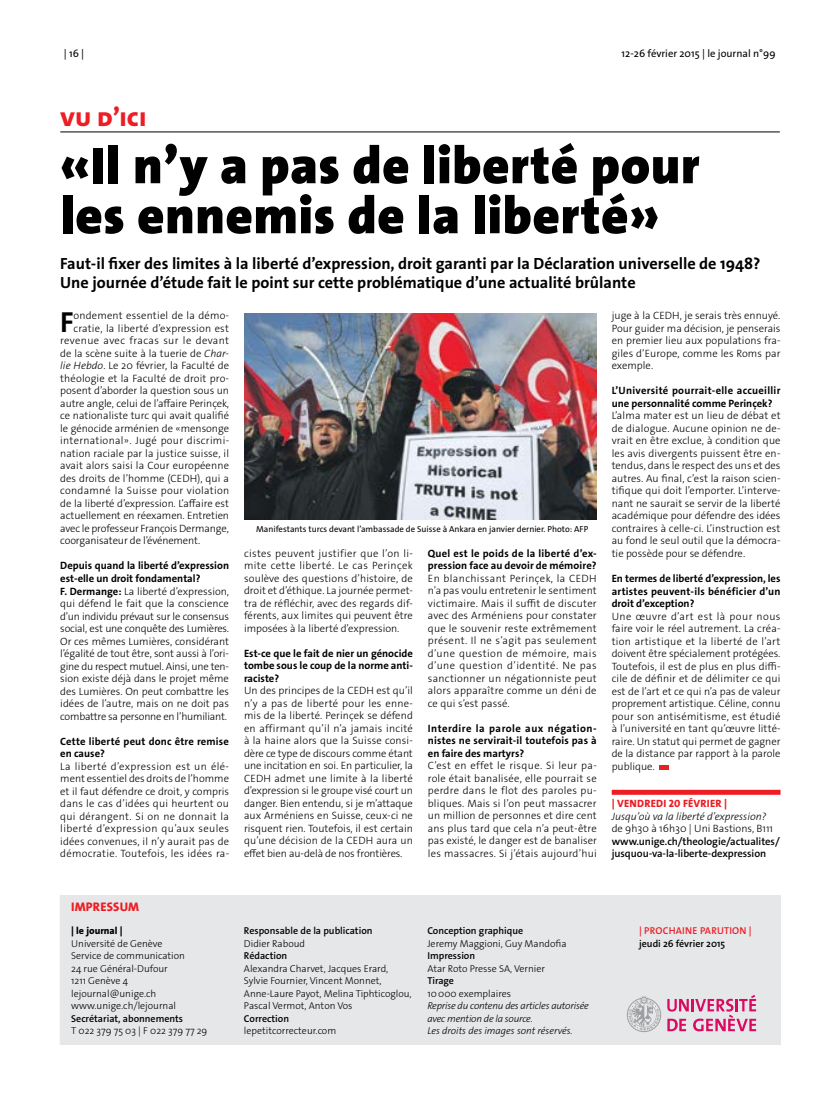
<style>
.page{position:relative;width:833px;height:1099px;background:#fff}
.page>*{position:absolute;margin:0;border:0;box-sizing:border-box;transform-origin:0 0}
.t1{font:900 52.5px/50px "The Sans Os F";letter-spacing:.01em;color:#000}
.t2{font:700 29.12px "The Sans Os F";color:#000}
.t3{font:800 26.25px "The Sans Os F";color:#ed1d24}
.t4{font:700 16.25px/18.8px "The Sans Os F";color:#000}
.t5{font:800 12.5px "The Sans Os F";color:#ed1d24}
.t6{font:300 10.62px/12.5px "The Sans Os F";letter-spacing:.005em;color:#000}
.t7{font:300 10.62px/12.5px "The Sans Os F";letter-spacing:-.015em;color:#000}
.t8{font:600 10.62px/12.5px "The Sans Os F";letter-spacing:-.005em;color:#000}
.t9{font:300 10.62px "The Sans Os F";letter-spacing:.025em;color:#000}
.t10{font:10.62px "The Sans Os F";color:#000}
.t11{font:300 10.62px "The Sans Os F";letter-spacing:.035em;color:#000}
.t12{font:300 10px/12.5px "The Sans Os F";color:#000}
.t13{font:italic 300 10px/12.5px "The Sans Os F";letter-spacing:-.02em;color:#000}
.t14{font:600 10px/12.5px "The Sans Os F";letter-spacing:.02em;color:#ed1d24}
.t15{font:8.75px "The Sans Os F";color:#000}
.s1{font-weight:700}
.s2{font-weight:800;color:#ed1d24}
.s3{font-weight:300;font-style:italic}
.s4{font-weight:300}
.s5{font-style:italic}
.s6{font-weight:800}
.s7{font-weight:600}
.s8{font-weight:600;font-style:normal}
.s9{font-style:normal}
.s10{color:#000}
</style>
<div class="page">
<hr style="left:60px;top:132px;width:720px;height:1px;background:#000">
<div style="left:611px;top:789px;width:169px;height:5px;background:#ed1d24"></div>
<hr style="left:659px;top:765px;width:10px;height:4px;background:#ed1d24">
<img style="left:245px;top:313px;width:352px;height:206px">
<div style="left:60px;top:894px;width:720px;height:150px;background:#e6e7e8"></div>
<div style="left:60px;top:894px;width:720px;height:150px;border:1px solid #e6e7e8"></div>
<svg style="left:627px;top:996px;width:34px;height:36px"></svg>
<svg style="left:667px;top:994px;width:89px;height:37px"></svg>
<p class="t10" style="left:64px;top:46px;width:22px">| 16 |</p>
<p class="t10" style="left:621px;top:46px;width:155px">12-26 février 2015 | le journal n°99</p>
<p class="t3" style="left:60px;top:100px;width:88px">VU D’ICI</p>
<p class="t1" style="left:60px;top:141px;width:640px">«Il n’y a pas de liberté pour les ennemis de la liberté»</p>
<p class="t4" style="left:60px;top:254px;width:702px">Faut-il fixer des limites à la liberté d’expression, droit garanti par la Déclaration universelle de 1948?<br>Une journée d’étude fait le point sur cette problématique d’une actualité brûlante</p>
<p class="t2" style="left:60px;top:303px;width:15px">F</p>
<p class="t6" style="left:73px;top:310px;width:157px">ondement essentiel de la démo-</p>
<p class="t6" style="left:611px;top:310px;width:170px;text-align:justify">juge à la CEDH, je serais très ennuyé.<br>Pour guider ma décision, je penserais en premier lieu aux populations fra&shy;giles d’Europe, comme les Roms par exemple.</p>
<p class="t6" style="left:611px;top:385px;width:170px"><span class="s1">L’Université pourrait-elle accueillir une personnalité comme Perinçek?<br></span>L’alma mater est un lieu de débat et de dialogue. Aucune opinion ne de&shy;vrait en être exclue, à condition que les avis divergents puissent être en&shy;tendus, dans le respect des uns et des autres. Au final, c’est la raison scien&shy;tifique qui doit l’emporter. L’interve&shy;nant ne saurait se servir de la liberté académique pour défendre des idées contraires à celle-ci. L’instruction est au fond le seul outil que la démocra&shy;tie possède pour se défendre.</p>
<p class="t6" style="left:611px;top:572px;width:170px"><span class="s1">En termes de liberté d’expression, les artistes peuvent-ils bénéficier d’un droit d’exception?<br></span>Une œuvre d’art est là pour nous faire voir le réel autrement. La créa&shy;tion artistique et la liberté de l’art doivent être spécialement protégées.<br>Toutefois, il est de plus en plus diffi&shy;cile de définir et de délimiter ce qui est de l’art et ce qui n’a pas de valeur proprement artistique. Céline, connu pour son antisémitisme, est étudié à l’université en tant qu’œuvre litté&shy;raire. Un statut qui permet de gagner de la distance par rapport à la parole publique.</p>
<p class="t8" style="left:611px;top:797px;width:170px"><span class="s2">| VENDREDI 20 FÉVRIER |<br></span><span class="s3">Jusqu’où va la liberté d’expression? </span><span class="s4">de 9h30 à 16h30 | Uni Bastions, B111 </span>www.unige.ch/theologie/actualites/ jusquou-va-la-liberte-dexpression</p>
<p class="t6" style="left:73px;top:322px;width:157px">cratie, la liberté d’expression est</p>
<p class="t11" style="left:60px;top:334px;width:170px">revenue avec fracas sur le devant</p>
<p class="t6" style="left:60px;top:347px;width:170px">de la scène suite à la tuerie de <span class="s5">Char-</span></p>
<p class="t6" style="left:60px;top:360px;width:170px"><span class="s5">lie Hebdo</span>. Le 20 février, la Faculté de</p>
<p class="t6" style="left:60px;top:372px;width:170px">théologie et la Faculté de droit pro-</p>
<p class="t6" style="left:60px;top:385px;width:170px">posent d’aborder la question sous un</p>
<p class="t6" style="left:60px;top:397px;width:170px">autre angle, celui de l’affaire Perinçek,</p>
<p class="t6" style="left:60px;top:409px;width:170px">ce nationaliste turc qui avait qualifié</p>
<p class="t6" style="left:60px;top:422px;width:170px">le génocide arménien de «mensonge</p>
<p class="t9" style="left:60px;top:434px;width:170px">international». Jugé pour discrimi-</p>
<p class="t6" style="left:60px;top:447px;width:170px">nation raciale par la justice suisse, il</p>
<p class="t6" style="left:60px;top:459px;width:170px">avait alors saisi la Cour européenne</p>
<p class="t6" style="left:60px;top:472px;width:170px">des droits de l’homme (CEDH), qui a</p>
<p class="t9" style="left:60px;top:484px;width:170px">condamné la Suisse pour violation</p>
<p class="t6" style="left:60px;top:497px;width:170px">de la liberté d’expression. L’affaire est</p>
<p class="t6" style="left:60px;top:509px;width:170px">actuellement en réexamen. Entretien</p>
<p class="t6" style="left:60px;top:522px;width:170px">avec le professeur François Dermange,</p>
<p class="t6" style="left:60px;top:534px;width:141px">coorganisateur de l’événement.</p>
<p class="t7" style="left:60px;top:559px;width:170px"><span class="s1">Depuis quand la liberté d’expression est-elle un droit fondamental?<br>F. Dermange:</span> La liberté d’expression, qui défend le fait que la conscience d’un individu prévaut sur le consensus social, est une conquête des Lumières.<br>Or ces mêmes Lumières, considérant l’égalité de tout être, sont aussi à l’ori&shy;gine du respect mutuel. Ainsi, une ten&shy;sion existe déjà dans le projet même des Lumières. On peut combattre les idées de l’autre, mais on ne doit pas combattre sa personne en l’humiliant.</p>
<p class="t6" style="left:60px;top:734px;width:170px"><span class="s1">Cette liberté peut donc être remise en cause?<br></span>La liberté d’expression est un élé&shy;ment essentiel des droits de l’homme et il faut défendre ce droit, y compris dans le cas d’idées qui heurtent ou qui dérangent. Si on ne donnait la liberté d’expression qu’aux seules idées convenues, il n’y aurait pas de démocratie. Toutefois, les idées ra-</p>
<p class="t15" style="left:256px;top:523px;width:334px">Manifestants turcs devant l’ambassade de Suisse à Ankara en janvier dernier. Photo: AFP</p>
<p class="t6" style="left:428px;top:547px;width:170px;text-align:justify"><span class="s1">Quel est le poids de la liberté d’ex&shy;pression face au devoir de mémoire?<br></span>En blanchissant Perinçek, la CEDH n’a pas voulu entretenir le sentiment victimaire. Mais il suffit de discuter avec des Arméniens pour constater que le souvenir reste extrêmement présent. Il ne s’agit pas seulement d’une question de mémoire, mais d’une question d’identité. Ne pas sanctionner un négationniste peut alors apparaître comme un déni de ce qui s’est passé.</p>
<p class="t6" style="left:428px;top:722px;width:170px"><span class="s1">Interdire la parole aux négation&shy;nistes ne servirait-il toutefois pas à en faire des martyrs?<br></span>C’est en effet le risque. Si leur pa&shy;role était banalisée, elle pourrait se perdre dans le flot des paroles pu&shy;bliques. Mais si l’on peut massacrer un million de personnes et dire cent ans plus tard que cela n’a peut-être pas existé, le danger est de banaliser les massacres. Si j’étais aujourd’hui</p>
<p class="t6" style="left:244px;top:547px;width:170px;text-align:justify">cistes peuvent justifier que l’on li&shy;mite cette liberté. Le cas Perinçek soulève des questions d’histoire, de droit et d’éthique. La journée permet&shy;tra de réfléchir, avec des regards dif&shy;férents, aux limites qui peuvent être imposées à la liberté d’expression.</p>
<p class="t6" style="left:244px;top:647px;width:170px"><span class="s1">Est-ce que le fait de nier un génocide tombe sous le coup de la norme anti&shy;raciste?<br></span>Un des principes de la CEDH est qu’il n’y a pas de liberté pour les enne&shy;mis de la liberté. Perinçek se défend en affirmant qu’il n’a jamais incité à la haine alors que la Suisse consi&shy;dère ce type de discours comme étant une incitation en soi. En particulier, la CEDH admet une limite à la liberté d’expression si le groupe visé court un danger. Bien entendu, si je m’attaque aux Arméniens en Suisse, ceux-ci ne risquent rien. Toutefois, il est certain qu’une décision de la CEDH aura un effet bien au-delà de nos frontières.</p>
<p class="t5" style="left:71px;top:898px;width:59px">IMPRESSUM</p>
<p class="t12" style="left:71px;top:924px;width:138px"><span class="s6">| LE JOURNAL |<br></span>Université de Genève<br>Service de communication<br>24 rue Général-Dufour<br>1211 Genève 4 lejournal@unige.ch www.unige.ch/lejournal<br><span class="s7">Secrétariat, abonnements<br></span>T 022 379 75 03 | F 022 379 77 29</p>
<p class="t12" style="left:244px;top:924px;width:169px"><span class="s7">Responsable de la publication<br></span>Didier Raboud<br><span class="s7">Rédaction<br></span>Alexandra Charvet, Jacques Erard,<br>Sylvie Fournier, Vincent Monnet,<br>Anne-Laure Payot, Melina Tiphticoglou,<br>Pascal Vermot, Anton Vos<br><span class="s7">Correction<br></span>lepetitcorrecteur.com</p>
<p class="t13" style="left:427px;top:924px;width:163px"><span class="s8">Conception graphique<br></span><span class="s9">Jeremy Maggioni, Guy Mandofia<br></span><span class="s8">I mpression<br></span><span class="s9">Atar Roto Presse SA, Vernier<br></span><span class="s8">Tirage<br></span><span class="s9">10000 exemplaires<br></span>Reprise du contenu des articles autorisée avec mention de la source.<br>Les droits des images sont réservés.</p>
<p class="t14" style="left:639px;top:924px;width:114px">| Prochaine parution | <span class="s10">jeudi 26 février 2015</span></p>
</div>
